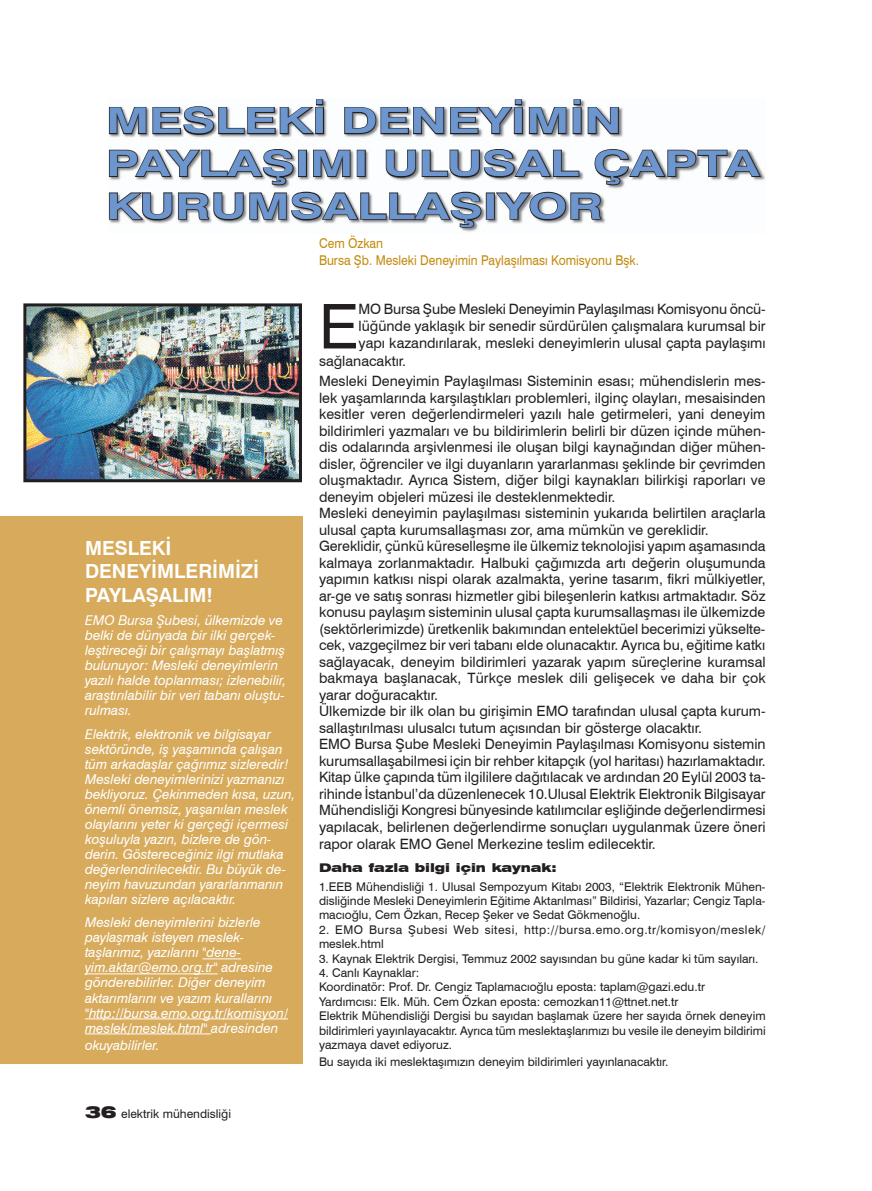
<style>
.page{position:relative;width:872px;height:1191px;background:#fff}
.page>*{position:absolute;margin:0;border:0;box-sizing:border-box;transform-origin:0 0}
.t1{font:61.8px "Swiss 721 BT";color:#231f20}
.t2{font:700 35.55px/42.8px "Swiss 721 BT";color:#6d96ce;scale:1.4 1}
.t3{font:700 19.5px/23.4px "Swiss 721 BT";color:#fff}
.t4{font:14.25px/16.5px "Swiss 721 BT";color:#231f20}
.t5{font:italic 13.5px/15px "Swiss 721 BT";color:#fff}
.t6{font:13.5px/16.2px "Swiss 721 BT";color:#c48a0c;scale:.9 1}
.t7{font:12px/14.4px "Swiss 721 BT";color:#231f20;text-align:justify}
.t8{font:12px/14.4px "Swiss 721 BT";letter-spacing:.04em;color:#231f20}
.t9{font:900 expanded 12px "Swiss 721 BT";color:#231f20}
.s1{font-weight:900;font-stretch:expanded;font-size:16.5px}
</style>
<div class="page">
<img style="left:110px;top:100px;width:655px;height:80px">
<svg style="left:108px;top:99px;width:217px;height:37px"></svg>
<svg style="left:343px;top:99px;width:276px;height:36px"></svg>
<svg style="left:108px;top:146px;width:654px;height:86px"></svg>
<div style="left:0;top:516px;width:302px;height:547px;background:#d7aa5c"></div>
<hr style="left:206px;top:958px;width:35px;height:1px;background:#fff">
<hr style="left:85px;top:973px;width:129px;height:1px;background:#fff">
<hr style="left:89px;top:1018px;width:199px;height:1px;background:#fff">
<hr style="left:85px;top:1033px;width:118px;height:1px;background:#fff">
<img style="left:27px;top:307px;width:271px;height:171px">
<div style="left:23px;top:303px;width:279px;height:179px;border:3px solid #231f20"></div>
<h2 class="t2" style="left:106px;top:99px;width:468px">MESLEKİ DENEYİMİN<br>PAYLAŞIMI ULUSAL ÇAPTA<br>KURUMSALLAŞIYOR</h2>
<h3 class="t3" style="left:85px;top:536px;width:175px">MESLEKİ<br>DENEYİMLERİMİZİ<br>PAYLAŞALIM!</h3>
<p class="t5" style="left:85px;top:613px;width:202px">EMO Bursa Şubesi, ülkemizde ve belki de dünyada bir ilki gerçek&shy;leştireceği bir çalışmayı başlatmış bulunuyor: Mesleki deneyimlerin yazılı halde toplanması; izlenebilir, araştırılabilir bir veri tabanı oluştu&shy;rulması.</p>
<p class="t5" style="left:85px;top:726px;width:212px">Elektrik, elektronik ve bilgisayar sektöründe, iş yaşamında çalışan tüm arkadaşlar çağrımız sizleredir!<br>Mesleki deneyimlerinizi yazmanızı bekliyoruz. Çekinmeden kısa, uzun, önemli önemsiz, yaşanılan meslek olaylarını yeter ki gerçeği içermesi koşuluyla yazın, bizlere de gön&shy;derin. Göstereceğiniz ilgi mutlaka değerlendirilecektir. Bu büyük de&shy;neyim havuzundan yararlanmanın kapıları sizlere açılacaktır.</p>
<p class="t5" style="left:85px;top:915px;width:204px">Mesleki deneyimlerini bizlerle paylaşmak isteyen meslek&shy;taşlarımız, yazılarını "dene&shy;yim.aktar@emo.org.tr" adresine gönderebilirler. Diğer deneyim aktarımlarını ve yazım kurallarını "http://bursa.emo.org.tr/komisyon/ meslek/meslek.html" adresinden</p>
<p class="t5" style="left:85px;top:1037px;width:76px">okuyabilirler.</p>
<p class="t7" style="left:85px;top:1107px;width:147px"><span class="s1">36</span> elektrik mühendisliği</p>
<p class="t6" style="left:319px;top:235px;width:357px">Cem Özkan<br>Bursa Şb. Mesleki Deneyimin Paylaşılması Komisyonu Bşk.</p>
<h1 class="t1" style="left:319px;top:289px;width:41px">E</h1>
<p class="t4" style="left:358px;top:301px;width:408px">MO Bursa Şube Mesleki Deneyimin Paylaşılması Komisyonu öncü-</p>
<p class="t4" style="left:358px;top:318px;width:408px">lüğünde yaklaşık bir senedir sürdürülen çalışmalara kurumsal bir</p>
<p class="t4" style="left:358px;top:335px;width:408px">yapı kazandırılarak, mesleki deneyimlerin ulusal çapta paylaşımı</p>
<p class="t4" style="left:319px;top:352px;width:89px">sağlanacaktır.</p>
<p class="t4" style="left:319px;top:373px;width:448px">Mesleki Deneyimin Paylaşılması Sisteminin esası; mühendislerin mes&shy;lek yaşamlarında karşılaştıkları problemleri, ilginç olayları, mesaisinden kesitler veren değerlendirmeleri yazılı hale getirmeleri, yani deneyim bildirimleri yazmaları ve bu bildirimlerin belirli bir düzen içinde mühen&shy;dis odalarında arşivlenmesi ile oluşan bilgi kaynağından diğer mühen&shy;disler, öğrenciler ve ilgi duyanların yararlanması şeklinde bir çevrimden oluşmaktadır. Ayrıca Sistem, diğer bilgi kaynakları bilirkişi raporları ve deneyim objeleri müzesi ile desteklenmektedir.<br>Mesleki deneyimin paylaşılması sisteminin yukarıda belirtilen araçlarla ulusal çapta kurumsallaşması zor, ama mümkün ve gereklidir.<br>Gereklidir, çünkü küreselleşme ile ülkemiz teknolojisi yapım aşamasında kalmaya zorlanmaktadır. Halbuki çağımızda artı değerin oluşumunda yapımın katkısı nispi olarak azalmakta, yerine tasarım, fikri mülkiyetler, ar-ge ve satış sonrası hizmetler gibi bileşenlerin katkısı artmaktadır. Söz konusu paylaşım sisteminin ulusal çapta kurumsallaşması ile ülkemizde (sektörlerimizde) üretkenlik bakımından entelektüel becerimizi yükselte&shy;cek, vazgeçilmez bir veri tabanı elde olunacaktır. Ayrıca bu, eğitime katkı sağlayacak, deneyim bildirimleri yazarak yapım süreçlerine kuramsal bakmaya başlanacak, Türkçe meslek dili gelişecek ve daha bir çok yarar doğuracaktır.<br>Ülkemizde bir ilk olan bu girişimin EMO tarafından ulusal çapta kurum&shy;sallaştırılması ulusalcı tutum açısından bir gösterge olacaktır.<br>EMO Bursa Şube Mesleki Deneyimin Paylaşılması Komisyonu sistemin kurumsallaşabilmesi için bir rehber kitapçık (yol haritası) hazırlamaktadır.<br>Kitap ülke çapında tüm ilgililere dağıtılacak ve ardından 20 Eylül 2003 ta&shy;rihinde İstanbul’da düzenlenecek 10.Ulusal Elektrik Elektronik Bilgisayar Mühendisliği Kongresi bünyesinde katılımcılar eşliğinde değerlendirmesi yapılacak, belirlenen değerlendirme sonuçları uygulanmak üzere öneri rapor olarak EMO Genel Merkezine teslim edilecektir.</p>
<p class="t9" style="left:319px;top:860px;width:239px">Daha fazla bilgi için kaynak:</p>
<p class="t7" style="left:319px;top:879px;width:448px">1.EEB Mühendisliği 1. Ulusal Sempozyum Kitabı 2003, “Elektrik Elektronik Mühen&shy;disliğinde Mesleki Deneyimlerin Eğitime Aktarılması” Bildirisi, Yazarlar; Cengiz Tapla&shy;macıoğlu, Cem Özkan, Recep Şeker ve Sedat Gökmenoğlu.</p>
<p class="t8" style="left:319px;top:922px;width:448px">2. EMO Bursa Şubesi Web sitesi, http://bursa.emo.org.tr/komisyon/meslek/ meslek.html</p>
<p class="t7" style="left:319px;top:951px;width:441px">3. Kaynak Elektrik Dergisi, Temmuz 2002 sayısından bu güne kadar ki tüm sayıları.</p>
<p class="t7" style="left:319px;top:965px;width:448px;text-align:left">4. Canlı Kaynaklar:<br>Koordinatör: Prof. Dr. Cengiz Taplamacıoğlu eposta: taplam@gazi.edu.tr Yardımcısı: Elk. Müh. Cem Özkan eposta: cemozkan11@ttnet.net.tr<br>Elektrik Mühendisliği Dergisi bu sayıdan başlamak üzere her sayıda örnek deneyim bildirimleri yayınlayacaktır. Ayrıca tüm meslektaşlarımızı bu vesile ile deneyim bildirimi yazmaya davet ediyoruz.</p>
<p class="t7" style="left:319px;top:1054px;width:351px">Bu sayıda iki meslektaşımızın deneyim bildirimleri yayınlanacaktır.</p>
</div>
